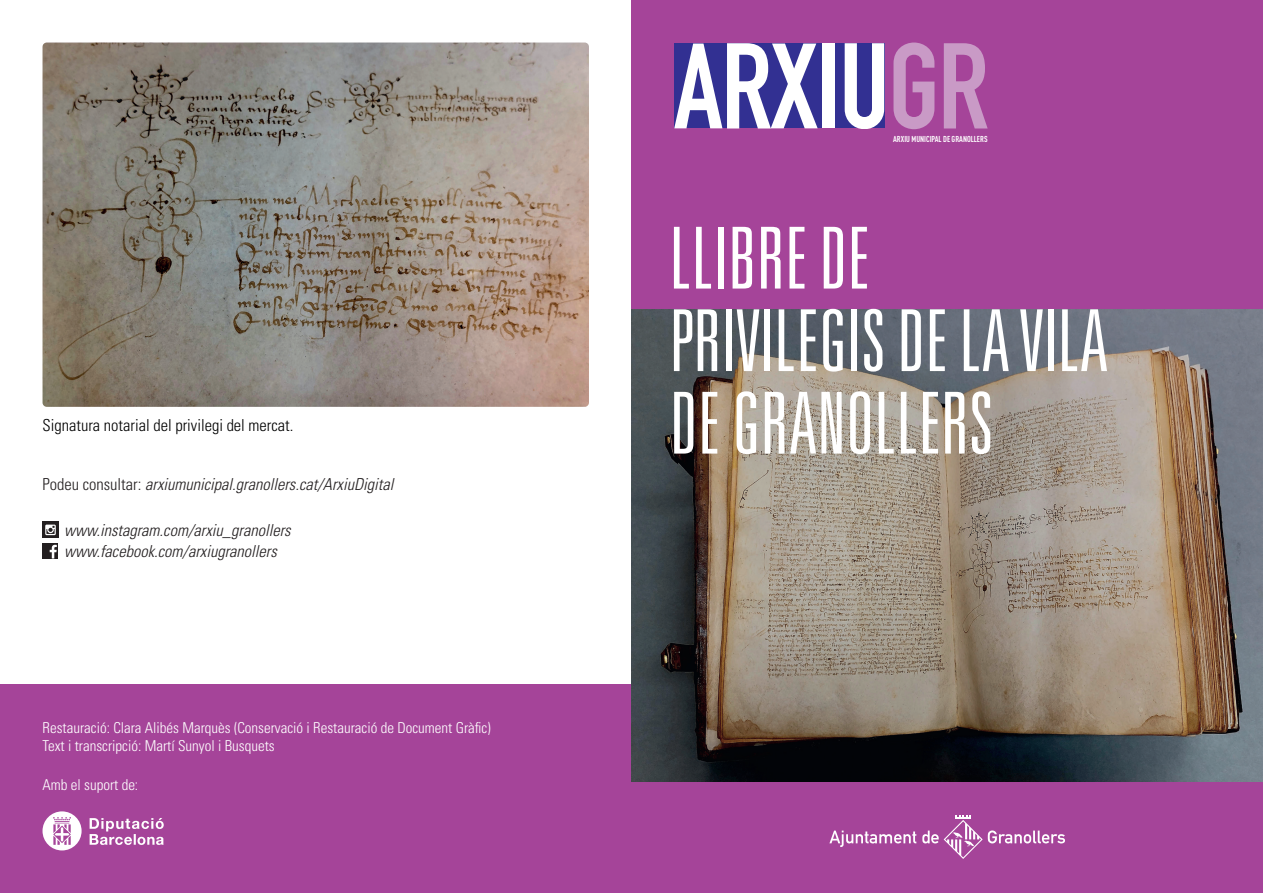
<style>
.page{position:relative;width:1263px;height:893px;background:#fff}
.page>*{position:absolute;margin:0;border:0;box-sizing:border-box;transform-origin:0 0}
.t1{font:300 ultra-condensed 85.5px/82.5px "Univers LT Std";color:#fff}
.t2{font:italic 300 condensed 16.5px/20.5px "Univers LT Std";color:#231f20}
.t3{font:300 condensed 16.5px "Univers LT Std";color:#000}
.t4{font:300 condensed 15px/18px "Univers LT Std";color:#fff}
.t5{font:700 8.55px "DIN Cond";color:#fff;scale:.95 1}
.s1{font-style:normal}
</style>
<div class="page">
<div style="left:0;top:685px;width:631px;height:208px;background:#a54499"></div>
<div style="left:631px;top:0;width:632px;height:893px;background:#a54499"></div>
<img style="left:631px;top:309px;width:632px;height:472px">
<div style="left:674px;top:44px;width:210px;height:84px;background:#323092"></div>
<svg style="left:674px;top:44px;width:144px;height:84px"></svg>
<div style="left:822px;top:44px;width:12px;height:84px;background:#fff"></div>
<svg style="left:845px;top:44px;width:39px;height:84px"></svg>
<svg style="left:893px;top:43px;width:41px;height:86px"></svg>
<svg style="left:944px;top:43px;width:44px;height:85px"></svg>
<svg style="left:829px;top:831px;width:87px;height:16px"></svg>
<svg style="left:922px;top:815px;width:143px;height:44px"></svg>
<img style="left:43px;top:43px;width:546px;height:364px">
<svg style="left:90px;top:818px;width:74px;height:27px"></svg>
<svg style="left:43px;top:811px;width:39px;height:39px"></svg>
<svg style="left:43px;top:522px;width:16px;height:16px"></svg>
<svg style="left:45px;top:525px;width:11px;height:10px"></svg>
<div style="left:43px;top:543px;width:15px;height:16px;background:#231f20"></div>
<svg style="left:50px;top:545px;width:7px;height:13px"></svg>
<p class="t3" style="left:43px;top:415px;width:253px">Signatura notarial del privilegi del mercat.</p>
<p class="t2" style="left:43px;top:474px;width:352px"><span class="s1">Podeu consultar:</span> arxiumunicipal.granollers.cat/ArxiuDigital</p>
<p class="t2" style="left:64px;top:520px;width:228px">www.instagram.com/arxiu_granollers www.facebook.com/arxiugranollers</p>
<p class="t4" style="left:43px;top:718px;width:450px">Restauració: Clara Alibés Marquès (Conservació i Restauració de Document Gràfic)<br>Text i transcripció: Martí Sunyol i Busquets</p>
<p class="t4" style="left:43px;top:776px;width:97px">Amb el suport de:</p>
<p class="t5" style="left:893px;top:133px;width:101px">ARXIU MUNICIPAL DE GRANOLLERS</p>
<h1 class="t1" style="left:669px;top:217px;width:440px">LLIBRE DE<br>PRIVILEGIS DE LA VILA<br>DE GRANOLLERS</h1>
</div>
